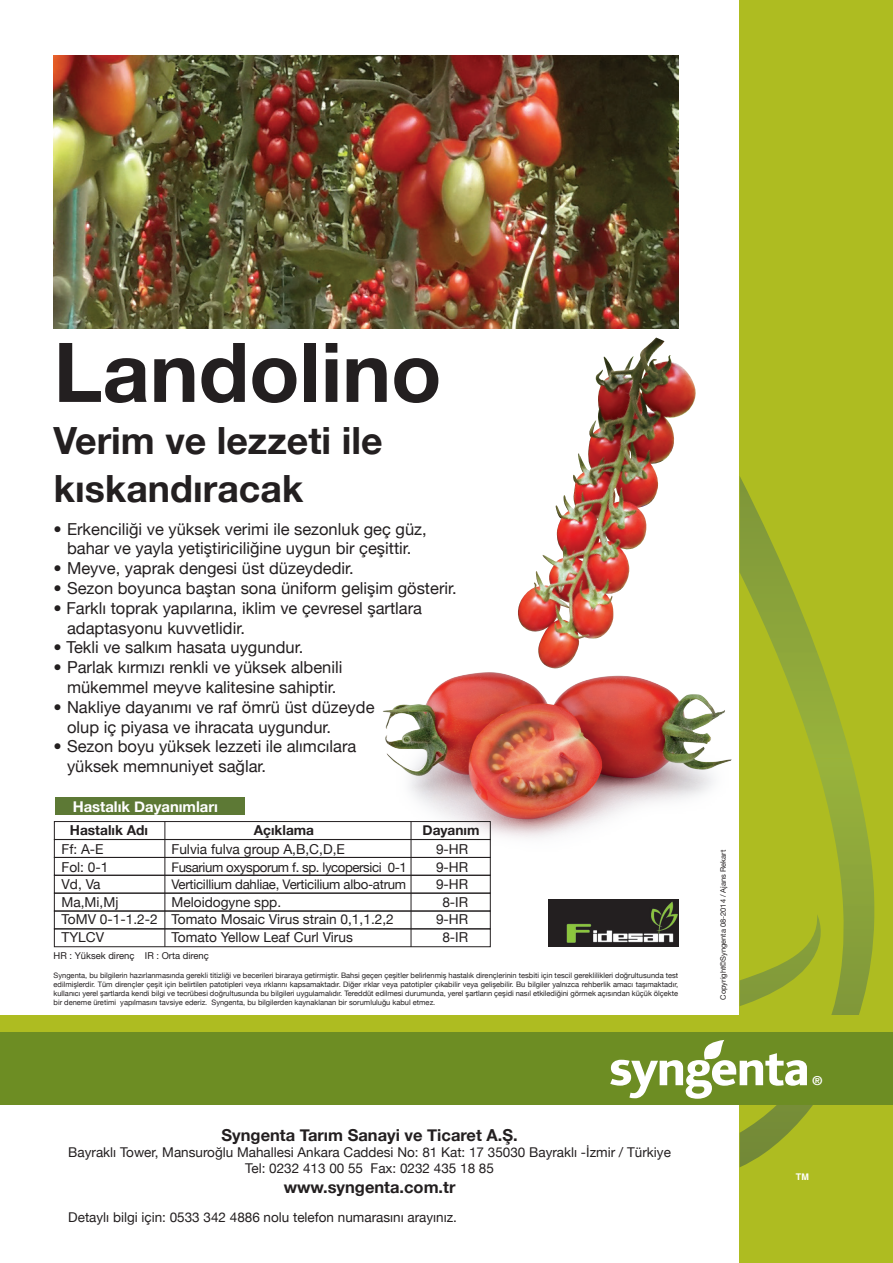
<style>
.page{position:relative;width:893px;height:1263px;background:#fff}
.page>*{position:absolute;margin:0;border:0;box-sizing:border-box;transform-origin:0 0}
.t1{font:700 82.5px "Helvetica Neue";color:#231f20}
.t2{font:700 37.5px/48px "Helvetica Neue";color:#231f20}
.t3{font:16.5px/19.8px "Helvetica Neue";color:#231f20}
.t4{font:700 16.5px "Helvetica Neue";color:#231f20}
.t5{font:700 14.85px "Helvetica Neue";color:#fff}
.t6{font:13.65px/17.4px "Helvetica Neue";color:#231f20}
.t7{font:700 13.65px "Helvetica Neue";color:#231f20}
.t8{font:13.5px/16.2px "Helvetica Neue";color:#231f20;text-align:center}
.t9{font:13.2px/17.4px "Helvetica Neue";letter-spacing:-.02em;color:#231f20}
.t10{font:700 12.3px "Helvetica Neue";color:#fff}
.t11{font:9.45px "Helvetica Neue";color:#231f20}
.t12{font:700 9px "Helvetica";color:#fff}
.t13{font:7.5px/9px "Helvetica Neue";color:#231f20;text-align:justify}
</style>
<div class="page">
<div style="left:740px;top:0;width:153px;height:1263px;background:#aebc21"></div>
<svg style="left:740px;top:477px;width:111px;height:281px"></svg>
<svg style="left:740px;top:758px;width:134px;height:409px"></svg>
<div style="left:0;top:1016px;width:893px;height:17px;background:#aebc21"></div>
<div style="left:0;top:1033px;width:893px;height:72px;background:#6d8d23"></div>
<svg style="left:610px;top:1040px;width:197px;height:59px"></svg>
<img style="left:383px;top:672px;width:349px;height:199px">
<img style="left:54px;top:56px;width:624px;height:272px">
<div style="left:54px;top:821px;width:437px;height:19px;border:1px solid #231f20"></div>
<div style="left:54px;top:839px;width:437px;height:19px;border:1px solid #231f20"></div>
<div style="left:54px;top:893px;width:437px;height:18px;border:1px solid #231f20"></div>
<div style="left:54px;top:857px;width:437px;height:19px;border:1px solid #231f20"></div>
<div style="left:54px;top:911px;width:437px;height:18px;border:1px solid #231f20"></div>
<div style="left:54px;top:875px;width:437px;height:18px;border:1px solid #231f20"></div>
<div style="left:54px;top:928px;width:437px;height:19px;border:1px solid #231f20"></div>
<hr style="left:165px;top:821px;width:1px;height:126px;background:#231f20">
<hr style="left:411px;top:821px;width:1px;height:126px;background:#231f20">
<div style="left:55px;top:797px;width:190px;height:18px;background:#5d7935"></div>
<img style="left:548px;top:900px;width:130px;height:46px">
<img style="left:518px;top:348px;width:127px;height:321px">
<h1 class="t1" style="left:54px;top:321px;width:389px">Landolino</h1>
<h2 class="t2" style="left:54px;top:416px;width:331px">Verim ve lezzeti ile kıskandıracak</h2>
<h3 class="t3" style="left:54px;top:518px;width:375px;text-align:center">• Erkenciliği ve yüksek verimi ile sezonluk geç güz, bahar ve yayla yetiştiriciliğine uygun bir çeşittir.</h3>
<h3 class="t3" style="left:54px;top:558px;width:302px">• Meyve, yaprak dengesi üst düzeydedir.</h3>
<h3 class="t3" style="left:54px;top:578px;width:405px">• Sezon boyunca baştan sona üniform gelişim gösterir.</h3>
<h3 class="t3" style="left:67px;top:598px;width:357px;text-indent:-13px">• Farklı toprak yapılarına, iklim ve çevresel şartlara adaptasyonu kuvvetlidir.</h3>
<h3 class="t3" style="left:54px;top:637px;width:251px">• Tekli ve salkım hasata uygundur.</h3>
<h3 class="t3" style="left:54px;top:657px;width:290px;text-align:center">• Parlak kırmızı renkli ve yüksek albenili mükemmel meyve kalitesine sahiptir.</h3>
<h3 class="t3" style="left:67px;top:697px;width:309px;text-indent:-13px">• Nakliye dayanımı ve raf ömrü üst düzeyde olup iç piyasa ve ihracata uygundur.</h3>
<h3 class="t3" style="left:67px;top:736px;width:291px;text-indent:-13px">• Sezon boyu yüksek lezzeti ile alımcılara yüksek memnuniyet sağlar.</h3>
<h3 class="t5" style="left:73px;top:797px;width:147px">Hastalık Dayanımları</h3>
<h3 class="t7" style="left:70px;top:822px;width:80px">Hastalık Adı</h3>
<h3 class="t7" style="left:254px;top:822px;width:62px">Açıklama</h3>
<h3 class="t7" style="left:422px;top:822px;width:59px">Dayanım</h3>
<h3 class="t6" style="left:62px;top:841px;width:98px">Ff: A-E<br>Fol: 0-1<br>Vd, Va<br>Ma,Mi,Mj<br>ToMV 0-1-1.2-2<br>TYLCV</h3>
<h3 class="t6" style="left:171px;top:841px;width:175px">Fulvia fulva group A,B,C,D,E</h3>
<h3 class="t6" style="left:436px;top:841px;width:34px;text-align:center">9-HR<br>9-HR<br>9-HR<br>8-IR<br>9-HR<br>8-IR</h3>
<h3 class="t9" style="left:171px;top:858px;width:237px">Fusarium oxysporum f. sp. lycopersici 0-1<br>Verticillium dahliae, Verticilium albo-atrum</h3>
<h3 class="t6" style="left:171px;top:893px;width:224px">Meloidogyne spp.<br>Tomato Mosaic Virus strain 0,1,1.2,2<br>Tomato Yellow Leaf Curl Virus</h3>
<p class="t11" style="left:54px;top:950px;width:157px">HR : Yüksek direnç IR : Orta direnç</p>
<p class="t13" style="left:54px;top:970px;width:626px">Syngenta, bu bilgilerin hazırlanmasında gerekli titizliği ve becerileri biraraya getirmiştir. Bahsi geçen çeşitler belirlenmiş hastalık dirençlerinin tesbiti için tescil gereklilikleri doğrultusunda test edilmişlerdir. Tüm dirençler çeşit için belirtilen patotipleri veya ırklarını kapsamaktadır. Diğer ırklar veya patotipler çıkabilir veya gelişebilir. Bu bilgiler yalnızca rehberlik amacı taşımaktadır, kullanıcı yerel şartlarda kendi bilgi ve tecrübesi doğrultusunda bu bilgileri uygulamalıdır. Tereddüt edilmesi durumunda, yerel şartların çeşidi nasıl etkilediğini görmek açısından küçük ölçekte bir deneme üretimi yapılmasını tavsiye ederiz. Syngenta, bu bilgilerden kaynaklanan bir sorumluluğu kabul etmez.</p>
<p class="t13" style="left:719px;top:1000px;width:151px;rotate:-90deg">Copyright©Syngenta 08-2014 / Ajans Rekart</p>
<h3 class="t4" style="left:222px;top:1124px;width:298px">Syngenta Tarım Sanayi ve Ticaret A.Ş.</h3>
<h3 class="t8" style="left:68px;top:1144px;width:604px">Bayraklı Tower, Mansuroğlu Mahallesi Ankara Caddesi No: 81 Kat: 17 35030 Bayraklı -İzmir / Türkiye<br>Tel: 0232 413 00 55 Fax: 0232 435 18 85</h3>
<h3 class="t4" style="left:284px;top:1177px;width:173px">www.syngenta.com.tr</h3>
<h3 class="t8" style="left:68px;top:1208px;width:390px">Detaylı bilgi için: 0533 342 4886 nolu telefon numarasını arayınız.</h3>
<h3 class="t10" style="left:813px;top:1073px;width:11px">®</h3>
<p class="t12" style="left:796px;top:1171px;width:15px">TM</p>
</div>
